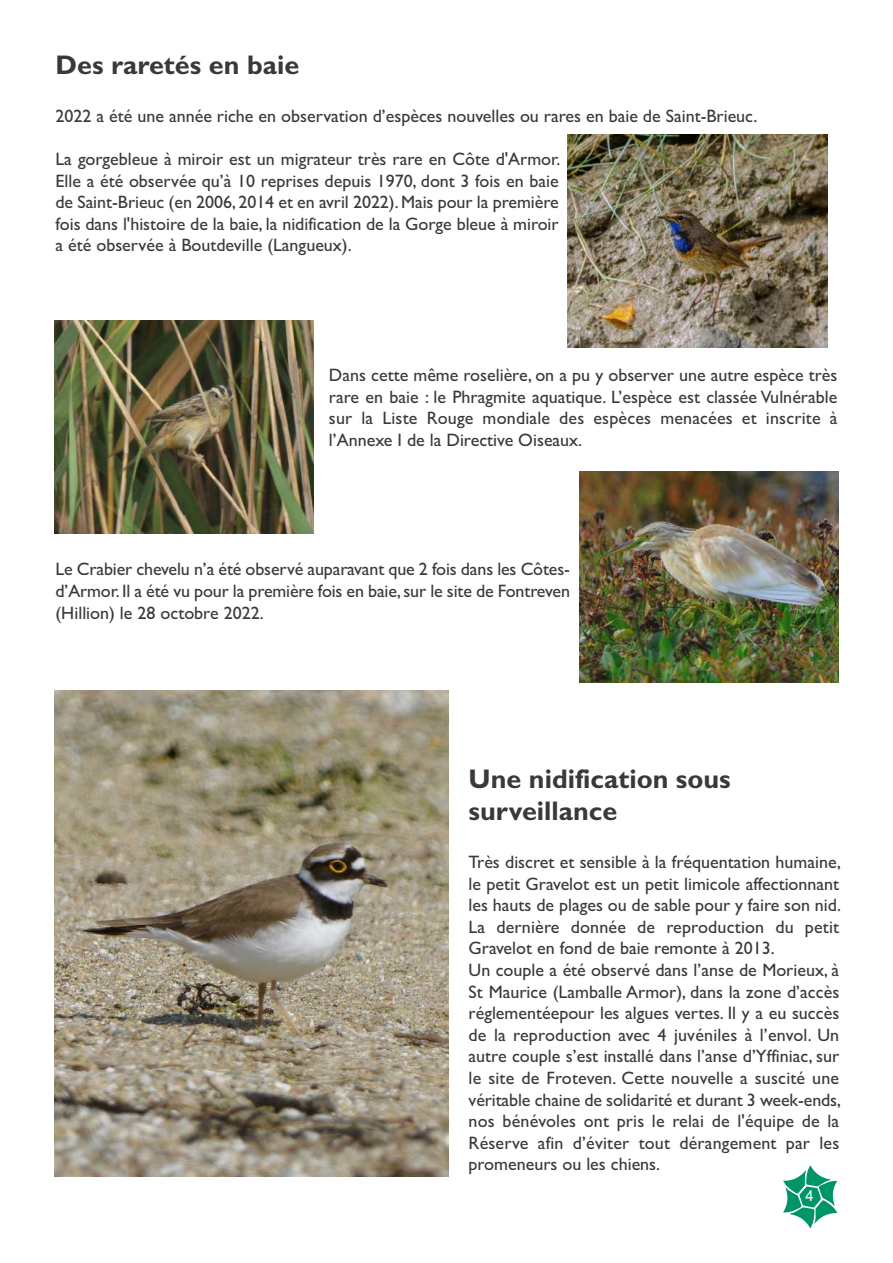
<style>
.page{position:relative;width:893px;height:1263px;background:#fff}
.page>*{position:absolute;margin:0;border:0;box-sizing:border-box;transform-origin:0 0}
.t1{font:700 27px/32.4px "Gill Sans";color:#39383a}
.t2{font:18px/21.6px "Gill Sans";color:#39383a;text-align:justify}
.t3{font:15px "Arial";color:#fff}
</style>
<div class="page">
<svg style="left:783px;top:1165px;width:54px;height:63px"></svg>
<img style="left:54px;top:691px;width:394px;height:486px">
<img style="left:568px;top:134px;width:260px;height:213px">
<img style="left:54px;top:320px;width:260px;height:213px">
<img style="left:579px;top:472px;width:260px;height:210px">
<h1 class="t1" style="left:56px;top:48px;width:245px">Des raretés en baie</h1>
<p class="t2" style="left:56px;top:105px;width:703px">2022 a été une année riche en observation d’espèces nouvelles ou rares en baie de Saint-Brieuc.</p>
<p class="t2" style="left:56px;top:148px;width:506px">La gorgebleue à miroir est un migrateur très rare en Côte d'Armor.<br>Elle a été observée qu’à 10 reprises depuis 1970, dont 3 fois en baie de Saint-Brieuc (en 2006, 2014 et en avril 2022).Mais pour la première fois dans l'histoire de la baie, la nidification de la Gorge bleue à miroir a été observée à Boutdeville (Langueux).</p>
<p class="t2" style="left:329px;top:364px;width:510px">Dans cette même roselière, on a pu y observer une autre espèce très rare en baie : le Phragmite aquatique. L’espèce est classée Vulnérable sur la Liste Rouge mondiale des espèces menacées et inscrite à l’Annexe I de la Directive Oiseaux.</p>
<p class="t2" style="left:56px;top:558px;width:516px">Le Crabier chevelu n’a été observé auparavant que 2 fois dans les Côtes&shy;d’Armor. Il a été vu pour la première fois en baie,sur le site de Fontreven (Hillion) le 28 octobre 2022.</p>
<h1 class="t1" style="left:469px;top:762px;width:264px">Une nidification sous surveillance</h1>
<p class="t2" style="left:469px;top:851px;width:374px;text-align:left">Très discret et sensible à la fréquentation humaine, le petit Gravelot est un petit limicole affectionnant les hauts de plages ou de sable pour y faire son nid.<br>La dernière donnée de reproduction du petit Gravelot en fond de baie remonte à 2013.<br>Un couple a été observé dans l’anse de Morieux, à St Maurice (Lamballe Armor), dans la zone d’accès réglementéepour les algues vertes. Il y a eu succès de la reproduction avec 4 juvéniles à l’envol. Un autre couple s’est installé dans l’anse d’Yffiniac, sur le site de Froteven. Cette nouvelle a suscité une véritable chaine de solidarité et durant 3 week-ends, nos bénévoles ont pris le relai de l'équipe de la Réserve afin d’éviter tout dérangement par les promeneurs ou les chiens.</p>
<p class="t3" style="left:805px;top:1187px;width:10px">4</p>
</div>
